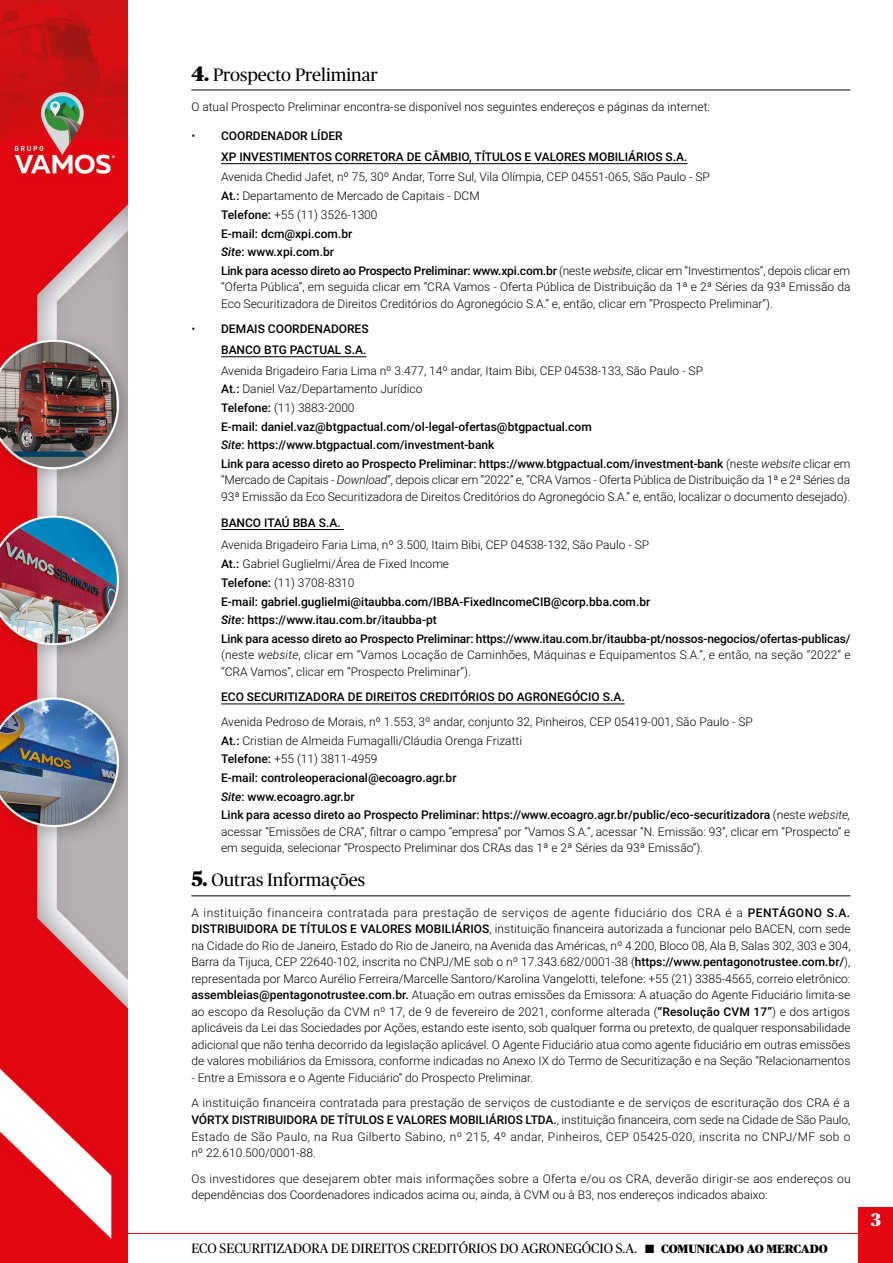
<style>
.page{position:relative;width:893px;height:1263px;background:#fff}
.page>*{position:absolute;margin:0;border:0;box-sizing:border-box;transform-origin:0 0}
.t1{font:18px "Publico";color:#000}
.t2{font:900 18px "Publico";color:#fff}
.t3{font:13.5px "Publico";color:#000}
.t4{font:300 12px/16.5px "Roboto";color:#000}
.t5{font:500 12px/18.6px "Roboto";color:#000}
.t6{font:300 12px/25.5px "Roboto";letter-spacing:.02em;color:#000}
.s1{font-weight:900;font-size:21px}
.s2{font-weight:300}
.s3{font-weight:500}
.s4{font-weight:500;font-style:italic}
.s5{font-style:italic}
.s6{font-weight:300;font-style:italic}
.s7{font-weight:300;font-size:12px}
.s8{font-weight:900;font-size:12px}
</style>
<div class="page">
<hr style="left:40px;top:1233px;width:819px;height:1px;background:#e30613">
<div style="left:859px;top:1208px;width:34px;height:55px;background:#e30613"></div>
<img style="left:0;top:0;width:127px;height:1263px">
<hr style="left:191px;top:90px;width:659px;height:1px;background:#000">
<hr style="left:221px;top:163px;width:467px;height:1px;background:#000">
<hr style="left:221px;top:356px;width:145px;height:1px;background:#000">
<hr style="left:221px;top:529px;width:123px;height:1px;background:#000">
<hr style="left:221px;top:704px;width:404px;height:1px;background:#000">
<hr style="left:191px;top:895px;width:659px;height:1px;background:#000">
<h1 class="t1" style="left:191px;top:64px;width:188px"><span class="s1">4.</span> Prospecto Preliminar</h1>
<p class="t4" style="left:191px;top:98px;width:520px">O atual Prospecto Preliminar encontra-se disponível nos seguintes endereços e páginas da internet:</p>
<p class="t5" style="left:221px;top:125px;width:468px;line-height:20.9px;text-indent:-30px"><span class="s2">•</span> COORDENADOR LÍDER<br>XP INVESTIMENTOS CORRETORA DE CÂMBIO, TÍTULOS E VALORES MOBILIÁRIOS S.A.</p>
<p class="t4" style="left:221px;top:167px;width:631px;line-height:18.6px">Avenida Chedid Jafet, nº 75, 30º Andar, Torre Sul, Vila Olímpia, CEP 04551-065, São Paulo - SP<br><span class="s3">At.:</span> Departamento de Mercado de Capitais - DCM<br><span class="s3">Telefone:</span> +55 (11) 3526-1300<br><span class="s3">E-mail: dcm@xpi.com.br<br></span><span class="s4">Site</span><span class="s3">: www.xpi.com.br<br>Link para acesso direto ao Prospecto Preliminar: www.xpi.com.br</span> (neste <span class="s5">website</span>, clicar em “Investimentos”, depois clicar em</p>
<p class="t4" style="left:221px;top:278px;width:631px">“Oferta Pública”, em seguida clicar em “CRA Vamos - Oferta Pública de Distribuição da 1ª e 2ª Séries da 93ª Emissão da<br>Eco Securitizadora de Direitos Creditórios do Agronegócio S.A.” e, então, clicar em “Prospecto Preliminar”).</p>
<p class="t5" style="left:191px;top:318px;width:179px;line-height:20.9px;text-align:right"><span class="s2">•</span> DEMAIS COORDENADORES<br>BANCO BTG PACTUAL S.A.</p>
<p class="t5" style="left:221px;top:361px;width:631px"><span class="s2">Avenida Brigadeiro Faria Lima nº 3.477, 14º andar, Itaim Bibi, CEP 04538‐133, São Paulo - SP<br></span>At.: <span class="s2">Daniel Vaz/Departamento Jurídico<br></span>Telefone: <span class="s2">(11) 3883-2000<br></span>E-mail: daniel.vaz@btgpactual.com/ol-legal-ofertas@btgpactual.com<br><span class="s5">Site</span>: https://www.btgpactual.com/investment-bank<br>Link para acesso direto ao Prospecto Preliminar: https://www.btgpactual.com/investment-bank <span class="s2">(neste</span> <span class="s6">website</span> <span class="s2">clicar em</span></p>
<p class="t4" style="left:221px;top:471px;width:631px">“Mercado de Capitais - <span class="s5">Download</span>”, depois clicar em “2022” e, “CRA Vamos - Oferta Pública de Distribuição da 1ª e 2ª Séries da<br>93ª Emissão da Eco Securitizadora de Direitos Creditórios do Agronegócio S.A.” e, então, localizar o documento desejado).</p>
<p class="t5" style="left:221px;top:512px;width:121px">BANCO ITAÚ BBA S.A.</p>
<p class="t5" style="left:221px;top:535px;width:631px"><span class="s2">Avenida Brigadeiro Faria Lima, nº 3.500, Itaim Bibi, CEP 04538-132, São Paulo - SP<br></span>At.: <span class="s2">Gabriel Guglielmi/Área de Fixed Income<br></span>Telefone: <span class="s2">(11) 3708-8310<br></span>E-mail: gabriel.guglielmi@itaubba.com/IBBA-FixedIncomeCIB@corp.bba.com.br<br><span class="s5">Site</span>: https://www.itau.com.br/itaubba-pt<br>Link para acesso direto ao Prospecto Preliminar: https://www.itau.com.br/itaubba-pt/nossos-negocios/ofertas-publicas/</p>
<p class="t4" style="left:221px;top:646px;width:631px">(neste <span class="s5">website</span>, clicar em “Vamos Locação de Caminhões, Máquinas e Equipamentos S.A.”, e então, na seção “2022” e “CRA Vamos”, clicar em “Prospecto Preliminar”).</p>
<p class="t5" style="left:221px;top:687px;width:405px">ECO SECURITIZADORA DE DIREITOS CREDITÓRIOS DO AGRONEGÓCIO S.A.</p>
<p class="t5" style="left:221px;top:712px;width:631px"><span class="s2">Avenida Pedroso de Morais, nº 1.553, 3º andar, conjunto 32, Pinheiros, CEP 05419-001, São Paulo - SP<br></span>At.: <span class="s2">Cristian de Almeida Fumagalli/Cláudia Orenga Frizatti<br></span>Telefone: <span class="s2">+55 (11) 3811-4959<br></span>E-mail: controleoperacional@ecoagro.agr.br<br><span class="s5">Site</span>: www.ecoagro.agr.br<br>Link para acesso direto ao Prospecto Preliminar: https://www.ecoagro.agr.br/public/eco-securitizadora <span class="s2">(neste</span> <span class="s6">website,</span></p>
<p class="t4" style="left:221px;top:823px;width:631px">acessar “Emissões de CRA”, filtrar o campo “empresa” por “Vamos S.A.”, acessar “N. Emissão: 93”, clicar em “Prospecto” e em seguida, selecionar “Prospecto Preliminar dos CRAs das 1ª e 2ª Séries da 93ª Emissão”).</p>
<h1 class="t1" style="left:191px;top:870px;width:175px"><span class="s1">5.</span> Outras Informações</h1>
<p class="t4" style="left:191px;top:903px;width:661px;text-align:justify">A instituição financeira contratada para prestação de serviços de agente fiduciário dos CRA é a <span class="s3">PENTÁGONO S.A.<br>DISTRIBUIDORA DE TÍTULOS E VALORES MOBILIÁRIOS</span>, instituição financeira autorizada a funcionar pelo BACEN, com sede na Cidade do Rio de Janeiro, Estado do Rio de Janeiro, na Avenida das Américas, nº 4.200, Bloco 08, Ala B, Salas 302, 303 e 304, Barra da Tijuca, CEP 22640-102, inscrita no CNPJ/ME sob o nº 17.343.682/0001-38 (<span class="s3">https://www.pentagonotrustee.com.br/</span>), representada por Marco Aurélio Ferreira/Marcelle Santoro/Karolina Vangelotti, telefone: +55 (21) 3385-4565, correio eletrônico: <span class="s3">assembleias@pentagonotrustee.com.br.</span> Atuação em outras emissões da Emissora: A atuação do Agente Fiduciário limita-se ao escopo da Resolução da CVM nº 17, de 9 de fevereiro de 2021, conforme alterada (<span class="s3">“Resolução CVM 17”</span>) e dos artigos aplicáveis da Lei das Sociedades por Ações, estando este isento, sob qualquer forma ou pretexto, de qualquer responsabilidade adicional que não tenha decorrido da legislação aplicável. O Agente Fiduciário atua como agente fiduciário em outras emissões de valores mobiliários da Emissora, conforme indicadas no Anexo IX do Termo de Securitização e na Seção “Relacionamentos</p>
<p class="t6" style="left:191px;top:1064px;width:660px">- Entre a Emissora e o Agente Fiduciário” do Prospecto Preliminar.<br>A instituição financeira contratada para prestação de serviços de custodiante e de serviços de escrituração dos CRA é a</p>
<p class="t4" style="left:191px;top:1111px;width:661px;text-align:justify"><span class="s3">VÓRTX DISTRIBUIDORA DE TÍTULOS E VALORES MOBILIÁRIOS LTDA.</span>, instituição financeira, com sede na Cidade de São Paulo, Estado de São Paulo, na Rua Gilberto Sabino, nº 215, 4º andar, Pinheiros, CEP 05425-020, inscrita no CNPJ/MF sob o nº 22.610.500/0001-88.</p>
<p class="t4" style="left:191px;top:1169px;width:661px">Os investidores que desejarem obter mais informações sobre a Oferta e/ou os CRA, deverão dirigir-se aos endereços ou dependências dos Coordenadores indicados acima ou, ainda, à CVM ou à B3, nos endereços indicados abaixo:</p>
<p class="t3" style="left:191px;top:1241px;width:638px">ECO SECURITIZADORA DE DIREITOS CREDITÓRIOS DO AGRONEGÓCIO S.A. <span class="s7">■</span> <span class="s8">COMUNICADO AO MERCADO</span></p>
<h1 class="t2" style="left:871px;top:1209px;width:12px">3</h1>
</div>
